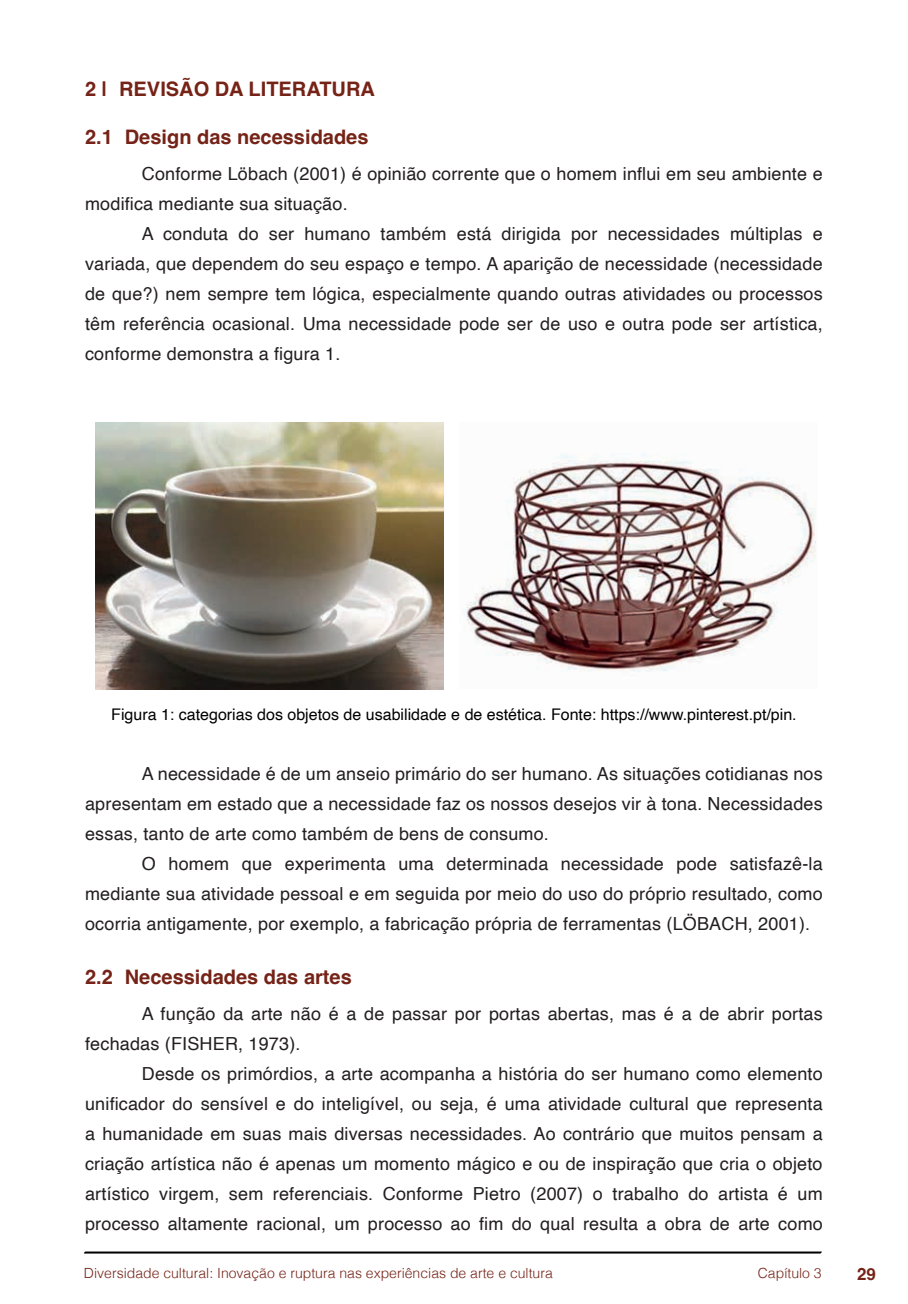
<style>
.page{position:relative;width:908px;height:1304px;background:#fff}
.page>*{position:absolute;margin:0;border:0;box-sizing:border-box;transform-origin:0 0}
.t1{font:700 20px "Helvetica";color:#752317}
.t2{font:18px/30px "Helvetica";letter-spacing:.01em;color:#231f20;text-align:justify}
.t3{font:700 16.8px "Helvetica";color:#752317}
.t4{font:16px "Helvetica";color:#000}
.t5{font:300 14px "Helvetica";color:#752317}
</style>
<div class="page">
<svg style="left:84px;top:1251px;width:737px;height:3px;background:#515151"></svg>
<img style="left:96px;top:423px;width:347px;height:266px">
<img style="left:463px;top:453px;width:353px;height:219px">
<p class="t1" style="left:85px;top:77px;width:291px">2 | REVISÃO DA LITERATURA</p>
<p class="t1" style="left:85px;top:125px;width:285px">2.1 Design das necessidades</p>
<p class="t2" style="left:85px;top:159px;width:738px;text-indent:57px">Conforme Löbach (2001) é opinião corrente que o homem influi em seu ambiente e modifica mediante sua situação.</p>
<p class="t2" style="left:85px;top:219px;width:738px;text-indent:57px">A conduta do ser humano também está dirigida por necessidades múltiplas e variada, que dependem do seu espaço e tempo. A aparição de necessidade (necessidade de que?) nem sempre tem lógica, especialmente quando outras atividades ou processos têm referência ocasional. Uma necessidade pode ser de uso e outra pode ser artística, conforme demonstra a figura 1.</p>
<p class="t4" style="left:111px;top:702px;width:686px">Figura 1: categorias dos objetos de usabilidade e de estética. Fonte: https://www.pinterest.pt/pin.</p>
<p class="t2" style="left:85px;top:759px;width:738px;text-indent:57px">A necessidade é de um anseio primário do ser humano. As situações cotidianas nos apresentam em estado que a necessidade faz os nossos desejos vir à tona. Necessidades essas, tanto de arte como também de bens de consumo.</p>
<p class="t2" style="left:85px;top:849px;width:738px;text-indent:57px">O homem que experimenta uma determinada necessidade pode satisfazê-la mediante sua atividade pessoal e em seguida por meio do uso do próprio resultado, como ocorria antigamente, por exemplo, a fabricação própria de ferramentas (LÖBACH, 2001).</p>
<p class="t1" style="left:85px;top:965px;width:268px">2.2 Necessidades das artes</p>
<p class="t2" style="left:85px;top:999px;width:738px;text-indent:57px">A função da arte não é a de passar por portas abertas, mas é a de abrir portas fechadas (FISHER, 1973).</p>
<p class="t2" style="left:85px;top:1059px;width:739px;text-indent:57px">Desde os primórdios, a arte acompanha a história do ser humano como elemento unificador do sensível e do inteligível, ou seja, é uma atividade cultural que representa a humanidade em suas mais diversas necessidades. Ao contrário que muitos pensam a criação artística não é apenas um momento mágico e ou de inspiração que cria o objeto artístico virgem, sem referenciais. Conforme Pietro (2007) o trabalho do artista é um processo altamente racional, um processo ao fim do qual resulta a obra de arte como</p>
<p class="t5" style="left:84px;top:1261px;width:470px">Diversidade cultural: Inovação e ruptura nas experiências de arte e cultura</p>
<p class="t5" style="left:757px;top:1261px;width:65px">Capítulo 3</p>
<p class="t3" style="left:856px;top:1264px;width:20px">29</p>
</div>
